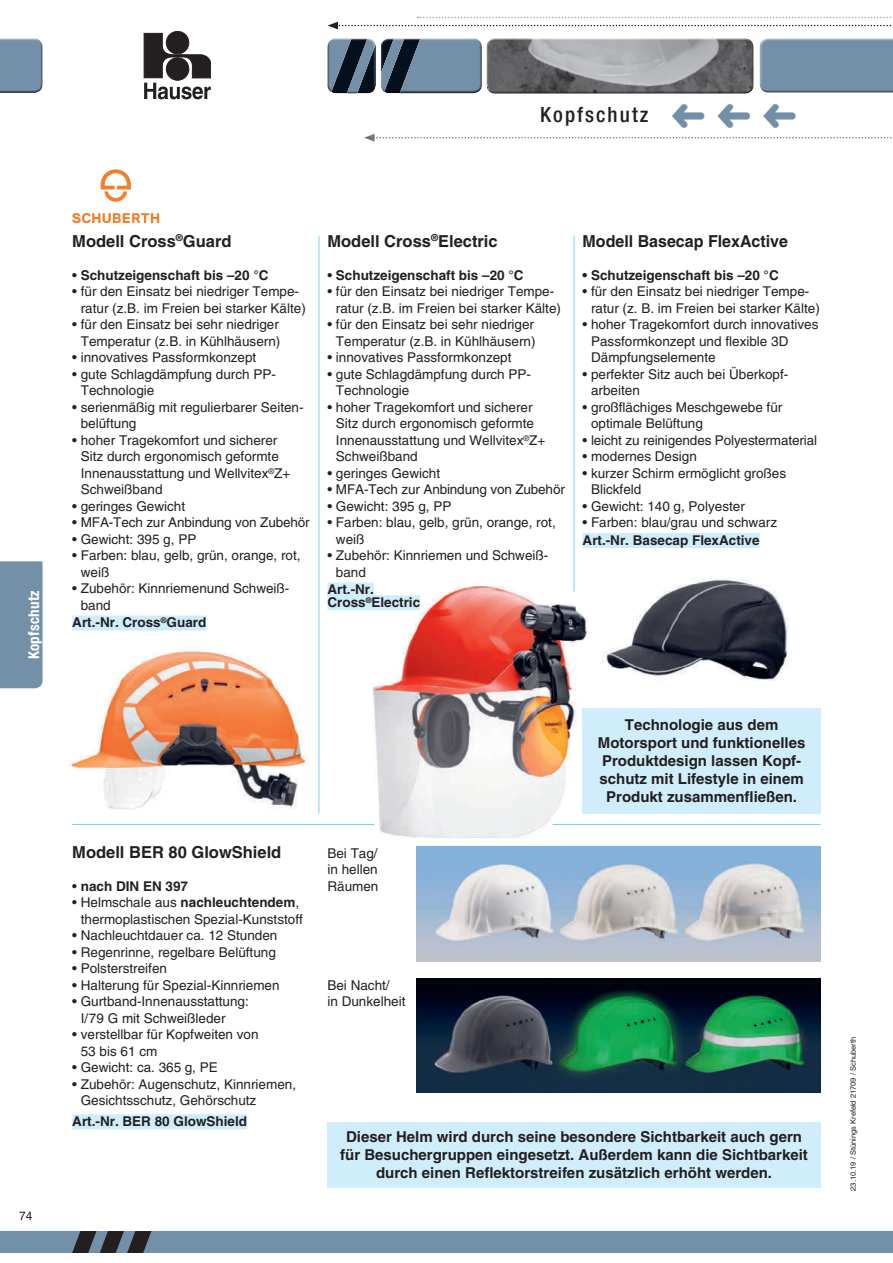
<style>
.page{position:relative;width:893px;height:1263px;background:#fff}
.page>*{position:absolute;margin:0;border:0;box-sizing:border-box;transform-origin:0 0}
.t1{font:21px "Helvetica Neue Cnd AFF 67 Med Cond";letter-spacing:.1em;color:#231f20}
.t2{font:700 16.5px "Helvetica AFF";color:#231f20}
.t3{font:700 15px/18px "Helvetica AFF";color:#231f20;text-align:center}
.t4{font:15px "Helvetica Neue Cnd AFF 77 Bd Cn";letter-spacing:.02em;color:#fff}
.t5{font:13.5px/16.5px "Helvetica AFF";color:#231f20}
.t6{font:700 13.5px/12.8px "Helvetica AFF";color:#231f20}
.t7{font:12px "Helvetica AFF";color:#231f20}
.t8{font:7.5px "Helvetica AFF";color:#231f20}
.s1{font-weight:400}
.s2{font-weight:700}
</style>
<div class="page">
<div style="left:0;top:1231px;width:893px;height:21px;background:#7390a8"></div>
<div style="left:0;top:38px;width:43px;height:52px;background:#fff;opacity:.75"></div>
<div style="left:0;top:40px;width:45px;height:55px;background:#231f20;opacity:.75"></div>
<div style="left:380px;top:40px;width:104px;height:55px;background:#231f20;opacity:.75"></div>
<div style="left:326px;top:40px;width:50px;height:55px;background:#231f20;opacity:.75"></div>
<svg style="left:72px;top:1231px;width:80px;height:21px"></svg>
<svg style="left:327px;top:17px;width:566px;height:12px"></svg>
<svg style="left:364px;top:134px;width:528px;height:8px"></svg>
<svg style="left:72px;top:213px;width:87px;height:10px"></svg>
<svg style="left:101px;top:169px;width:30px;height:33px"></svg>
<img style="left:68px;top:616px;width:241px;height:194px">
<img style="left:318px;top:550px;width:314px;height:315px">
<img style="left:590px;top:568px;width:199px;height:125px">
<hr style="left:319px;top:236px;width:1px;height:577px;background:#72d1f6">
<hr style="left:574px;top:236px;width:1px;height:355px;background:#72d1f6">
<div style="left:583px;top:533px;width:177px;height:15px;background:#cfedfb"></div>
<div style="left:327px;top:582px;width:47px;height:15px;background:#cfedfb"></div>
<div style="left:327px;top:595px;width:93px;height:15px;background:#cfedfb"></div>
<div style="left:72px;top:615px;width:134px;height:15px;background:#cfedfb"></div>
<div style="left:72px;top:1114px;width:175px;height:15px;background:#cfedfb"></div>
<hr style="left:72px;top:824px;width:302px;height:1px;background:#72d1f6">
<hr style="left:553px;top:824px;width:268px;height:1px;background:#72d1f6">
<div style="left:327px;top:1122px;width:494px;height:66px;background:#cfedfb"></div>
<div style="left:583px;top:707px;width:238px;height:106px;background:#cfedfb"></div>
<img style="left:417px;top:978px;width:404px;height:115px">
<img style="left:417px;top:846px;width:404px;height:115px">
<div style="left:166px;top:31px;width:23px;height:23px;border:1px solid #231f20;border-radius:50%"></div>
<svg style="left:144px;top:33px;width:67px;height:66px"></svg>
<div style="left:0;top:561px;width:43px;height:127px;background:#7390a8"></div>
<svg style="left:327px;top:38px;width:566px;height:55px"></svg>
<div style="left:486px;top:37px;width:269px;height:54px;background:#fff;opacity:.75"></div>
<div style="left:486px;top:40px;width:269px;height:55px;background:#231f20;opacity:.75"></div>
<h1 class="t1" style="left:540px;top:102px;width:110px">Kopfschutz</h1>
<p class="t4" style="left:25px;top:659px;width:71px;rotate:-90deg">Kopfschutz</p>
<p class="t7" style="left:19px;top:1209px;width:15px">74</p>
<p class="t2" style="left:72px;top:231px;width:161px">Modell Cross<sup>®</sup>Guard</p>
<p class="t6" style="left:72px;top:269px;width:198px"><span class="s1">•</span> Schutzeigenschaft bis –20 °C</p>
<p class="t5" style="left:81px;top:283px;width:227px;text-indent:-9px">• für den Einsatz bei niedriger Tempe&shy;ratur (z.B. im Freien bei starker Kälte)</p>
<p class="t5" style="left:72px;top:316px;width:210px;text-align:right">• für den Einsatz bei sehr niedriger<br>Temperatur (z.B. in Kühlhäusern)</p>
<p class="t5" style="left:72px;top:349px;width:186px">• innovatives Passformkonzept</p>
<p class="t5" style="left:81px;top:366px;width:197px;text-indent:-9px">• gute Schlagdämpfung durch PP-<br>Technologie</p>
<p class="t5" style="left:81px;top:399px;width:224px;text-indent:-9px">• serienmäßig mit regulierbarer Seiten&shy;belüftung</p>
<p class="t5" style="left:81px;top:432px;width:211px;text-indent:-9px">• hoher Tragekomfort und sicherer<br>Sitz durch ergonomisch geformte<br>Innenausstattung und Wellvitex<sup>®</sup>Z+<br>Schweißband</p>
<p class="t5" style="left:72px;top:498px;width:114px">• geringes Gewicht</p>
<p class="t5" style="left:72px;top:514px;width:239px">• MFA-Tech zur Anbindung von Zubehör</p>
<p class="t5" style="left:72px;top:531px;width:126px">• Gewicht: 395 g, PP</p>
<p class="t5" style="left:81px;top:547px;width:221px;text-indent:-9px">• Farben: blau, gelb, grün, orange, rot, weiß</p>
<p class="t5" style="left:72px;top:580px;width:219px">• Zubehör: Kinnriemenund Schweiß-</p>
<p class="t5" style="left:81px;top:597px;width:32px">band</p>
<p class="t6" style="left:72px;top:616px;width:136px">Art.-Nr. Cross<sup>®</sup>Guard</p>
<p class="t2" style="left:327px;top:231px;width:172px">Modell Cross<sup>®</sup>Electric</p>
<p class="t6" style="left:327px;top:269px;width:198px"><span class="s1">•</span> Schutzeigenschaft bis –20 °C</p>
<p class="t5" style="left:336px;top:283px;width:227px;text-indent:-9px">• für den Einsatz bei niedriger Tempe&shy;ratur (z.B. im Freien bei starker Kälte)</p>
<p class="t5" style="left:327px;top:316px;width:210px;text-align:right">• für den Einsatz bei sehr niedriger<br>Temperatur (z.B. in Kühlhäusern)</p>
<p class="t5" style="left:327px;top:349px;width:186px">• innovatives Passformkonzept</p>
<p class="t5" style="left:336px;top:366px;width:197px;text-indent:-9px">• gute Schlagdämpfung durch PP-<br>Technologie</p>
<p class="t5" style="left:336px;top:399px;width:211px;text-indent:-9px">• hoher Tragekomfort und sicherer<br>Sitz durch ergonomisch geformte<br>Innenausstattung und Wellvitex<sup>®</sup>Z+<br>Schweißband</p>
<p class="t5" style="left:327px;top:465px;width:114px">• geringes Gewicht</p>
<p class="t5" style="left:327px;top:481px;width:239px">• MFA-Tech zur Anbindung von Zubehör</p>
<p class="t5" style="left:327px;top:498px;width:126px">• Gewicht: 395 g, PP</p>
<p class="t5" style="left:336px;top:514px;width:221px;text-indent:-9px">• Farben: blau, gelb, grün, orange, rot, weiß</p>
<p class="t5" style="left:336px;top:547px;width:214px;text-indent:-9px">• Zubehör: Kinnriemen und Schweiß&shy;band</p>
<p class="t6" style="left:327px;top:583px;width:94px">Art.-Nr.<br>Cross<sup>®</sup>Electric</p>
<p class="t2" style="left:583px;top:231px;width:207px">Modell Basecap FlexActive</p>
<p class="t6" style="left:583px;top:269px;width:198px">• Schutzeigenschaft bis –20 °C</p>
<p class="t5" style="left:591px;top:283px;width:230px;text-indent:-9px">• für den Einsatz bei niedriger Tempe&shy;ratur (z. B. im Freien bei starker Kälte)</p>
<p class="t5" style="left:591px;top:316px;width:229px;text-indent:-9px">• hoher Tragekomfort durch innovatives<br>Passformkonzept und flexible 3D<br>Dämpfungselemente</p>
<p class="t5" style="left:591px;top:366px;width:199px;text-indent:-9px">• perfekter Sitz auch bei Überkopf&shy;arbeiten</p>
<p class="t5" style="left:591px;top:399px;width:193px;text-indent:-9px">• großflächiges Meschgewebe für optimale Belüftung</p>
<p class="t5" style="left:583px;top:432px;width:236px">• leicht zu reinigendes Polyester material</p>
<p class="t5" style="left:583px;top:448px;width:116px">• modernes Design</p>
<p class="t5" style="left:591px;top:465px;width:197px;text-indent:-9px">• kurzer Schirm ermöglicht großes<br>Blickfeld</p>
<p class="t5" style="left:583px;top:498px;width:164px">• Gewicht: 140 g, Polyester</p>
<p class="t5" style="left:583px;top:514px;width:196px">• Farben: blau/grau und schwarz</p>
<p class="t6" style="left:583px;top:533px;width:179px">Art.-Nr. Basecap FlexActive</p>
<p class="t2" style="left:72px;top:842px;width:211px">Modell BER 80 GlowShield</p>
<p class="t6" style="left:72px;top:879px;width:117px"><span class="s1">•</span> nach DIN EN 397</p>
<p class="t5" style="left:72px;top:894px;width:232px;text-align:right">• Helmschale aus <span class="s2">nachleuchtendem</span>, thermoplastischen Spezial-Kunststoff</p>
<p class="t5" style="left:72px;top:927px;width:207px">• Nachleuchtdauer ca. 12 Stunden</p>
<p class="t5" style="left:72px;top:943px;width:205px">• Regenrinne, regelbare Belüftung</p>
<p class="t5" style="left:72px;top:960px;width:96px">• Polsterstreifen</p>
<p class="t5" style="left:72px;top:976px;width:209px">• Halterung für Spezial-Kinnriemen</p>
<p class="t5" style="left:81px;top:993px;width:170px;text-indent:-9px">• Gurtband-Innenausstattung:<br>I/79 G mit Schweißleder</p>
<p class="t5" style="left:81px;top:1026px;width:179px;text-indent:-9px">• verstellbar für Kopfweiten von<br>53 bis 61 cm</p>
<p class="t5" style="left:72px;top:1059px;width:147px">• Gewicht: ca. 365 g, PE</p>
<p class="t5" style="left:81px;top:1075px;width:217px;text-indent:-9px">• Zubehör: Augenschutz, Kinnriemen,<br>Gesichtsschutz, Gehörschutz</p>
<p class="t6" style="left:72px;top:1115px;width:176px">Art.-Nr. BER 80 GlowShield</p>
<p class="t5" style="left:327px;top:844px;width:53px;text-align:justify">Bei Tag/ in hellen Räumen</p>
<p class="t5" style="left:327px;top:976px;width:80px">Bei Nacht/<br>in Dunkelheit</p>
<p class="t3" style="left:598px;top:715px;width:209px">Technologie aus dem<br>Motorsport und funktionelles<br>Produktdesign lassen Kopf&shy;schutz mit Lifestyle in einem<br>Produkt zusammenfließen.</p>
<p class="t3" style="left:340px;top:1128px;width:469px">Dieser Helm wird durch seine besondere Sichtbarkeit auch gern für Besuchergruppen eingesetzt. Außerdem kann die Sichtbarkeit durch einen Reflektorstreifen zusätzlich erhöht werden.</p>
<p class="t8" style="left:849px;top:1191px;width:155px;rotate:-90deg">23.10.19 / Stünings Krefeld 21709 / Schuberth</p>
</div>
